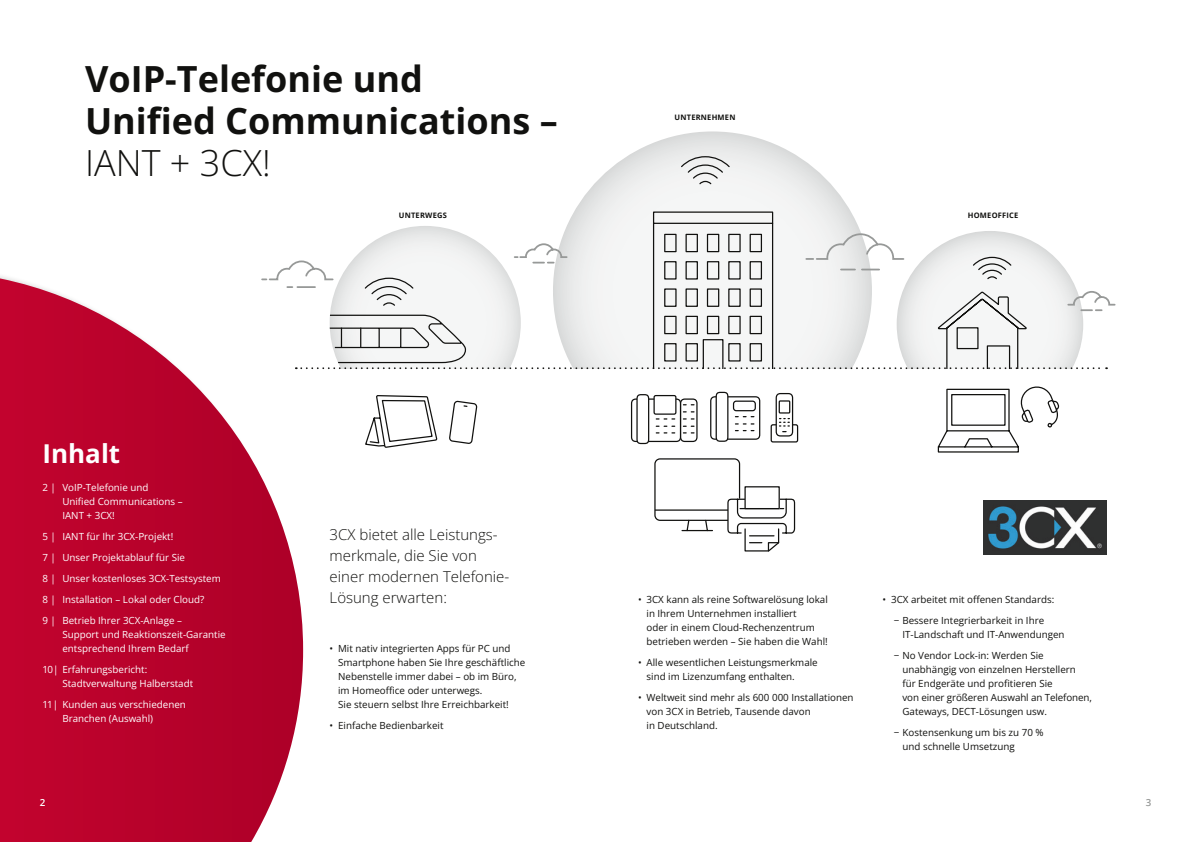
<style>
.page{position:relative;width:1191px;height:842px;background:#fff}
.page>*{position:absolute;margin:0;border:0;box-sizing:border-box;transform-origin:0 0}
.Head_1_25_28{font:700 36px/42px "Open Sans";color:#11110f}
.Head_1_25_28-2{font:700 26px "Open Sans";color:#fff}
.Head_2_14_21{font:300 15px/21px "Open Sans";color:#11110f}
.t1{font:9.8px/14px "Open Sans";color:#11110f}
.Aufzählung_9_8_14_mA{font:9.8px/14px "Open Sans";color:#fff}
.Fließtext_9_8_14_spaltenspanne{font:600 9.8px "Open Sans";color:#fff}
.t2{font:600 9.8px "Open Sans";color:#979998}
.Kommentar_7_5_11{font:700 7.5px "Open Sans";letter-spacing:.03em;color:#11110f}
.s1{font-weight:300}
</style>
<div class="page">
<svg style="left:553px;top:131px;width:319px;height:319px"></svg>
<svg style="left:0;top:278px;width:303px;height:564px;background:#c22448"></svg>
<div style="left:654px;top:458px;width:86px;height:63px;border:1px solid #11110f;border-radius:5px"></div>
<svg style="left:681px;top:519px;width:32px;height:13px"></svg>
<hr style="left:655px;top:509px;width:84px;height:2px;background:#11110f">
<svg style="left:726px;top:498px;width:69px;height:54px"></svg>
<img style="left:983px;top:500px;width:124px;height:54px">
<div style="left:745px;top:487px;width:34px;height:22px;background:#fff"></div>
<div style="left:744px;top:486px;width:36px;height:23px;border:1px solid #11110f"></div>
<svg style="left:680px;top:155px;width:51px;height:30px"></svg>
<svg style="left:260px;top:211px;width:856px;height:242px"></svg>
<p class="Head_1_25_28" style="left:85px;top:57px;width:474px">VoIP-Telefonie und<br>Unified Communications –<br><span class="s1">IANT + 3CX!</span></p>
<p class="Kommentar_7_5_11" style="left:674px;top:112px;width:62px">UNTERNEHMEN</p>
<p class="Head_1_25_28-2" style="left:43px;top:435px;width:79px">Inhalt</p>
<p class="Aufzählung_9_8_14_mA" style="left:62px;top:480px;width:122px;text-indent:-20px">2 | VoIP-Telefonie und<br>Unified Communications –<br>IANT + 3CX!</p>
<p class="Aufzählung_9_8_14_mA" style="left:42px;top:529px;width:132px">5 | IANT für Ihr 3CX-Projekt!</p>
<p class="Aufzählung_9_8_14_mA" style="left:42px;top:550px;width:144px">7 | Unser Projektablauf für Sie</p>
<p class="Aufzählung_9_8_14_mA" style="left:42px;top:571px;width:180px">8 | Unser kostenloses 3CX-Testsystem</p>
<p class="Aufzählung_9_8_14_mA" style="left:42px;top:592px;width:163px">8 | Installation – Lokal oder Cloud?</p>
<p class="Aufzählung_9_8_14_mA" style="left:62px;top:613px;width:165px;text-indent:-20px">9 | Betrieb Ihrer 3CX-Anlage –<br>Support und Reaktionszeit-Garantie entsprechend Ihrem Bedarf</p>
<p class="Aufzählung_9_8_14_mA" style="left:62px;top:662px;width:132px;text-indent:-20px">10| Erfahrungsbericht:<br>Stadtverwaltung Halberstadt</p>
<p class="Aufzählung_9_8_14_mA" style="left:62px;top:697px;width:125px;text-indent:-20px">11| Kunden aus verschiedenen<br>Branchen (Auswahl)</p>
<p class="Kommentar_7_5_11" style="left:399px;top:210px;width:50px">UNTERWEGS</p>
<p class="Kommentar_7_5_11" style="left:967px;top:210px;width:52px">HOMEOFFICE</p>
<p class="Head_2_14_21" style="left:330px;top:523px;width:180px">3CX bietet alle Leistungs&shy;merkmale, die Sie von einer modernen Telefonie-<br>Lösung erwarten:</p>
<p class="t1" style="left:338px;top:641px;width:189px;text-indent:-9px">• Mit nativ integrierten Apps für PC und Smartphone haben Sie Ihre geschäftliche Nebenstelle immer dabei – ob im Büro, im Homeoffice oder unterwegs.<br>Sie steuern selbst Ihre Erreichbarkeit!</p>
<p class="t1" style="left:330px;top:718px;width:115px">• Einfache Bedienbarkeit</p>
<p class="t1" style="left:646px;top:592px;width:183px;text-indent:-9px">• 3CX kann als reine Softwarelösung lokal in Ihrem Unternehmen installiert<br>oder in einem Cloud-Rechenzentrum betrieben werden – Sie haben die Wahl!</p>
<p class="t1" style="left:646px;top:655px;width:173px;text-indent:-9px">• Alle wesentlichen Leistungsmerkmale sind im Lizenzumfang enthalten.</p>
<p class="t1" style="left:646px;top:690px;width:208px;text-indent:-9px">• Weltweit sind mehr als 600 000 Installationen von 3CX in Betrieb, Tausende davon<br>in Deutschland.</p>
<p class="t1" style="left:882px;top:592px;width:173px">• 3CX arbeitet mit offenen Standards:</p>
<p class="t1" style="left:902px;top:613px;width:164px;text-indent:-9px">− Bessere Integrierbarkeit in Ihre<br>IT-Landschaft und IT-Anwendungen</p>
<p class="t1" style="left:902px;top:648px;width:191px;text-indent:-9px">− No Vendor Lock-in: Werden Sie unabhängig von einzelnen Herstellern<br>für Endgeräte und profitieren Sie<br>von einer größeren Auswahl an Telefonen, Gateways, DECT-Lösungen usw.</p>
<p class="t1" style="left:902px;top:725px;width:143px;text-indent:-9px">− Kostensenkung um bis zu 70 % und schnelle Umsetzung</p>
<p class="Fließtext_9_8_14_spaltenspanne" style="left:40px;top:796px;width:7px">2</p>
<p class="t2" style="left:1145px;top:796px;width:7px">3</p>
</div>
